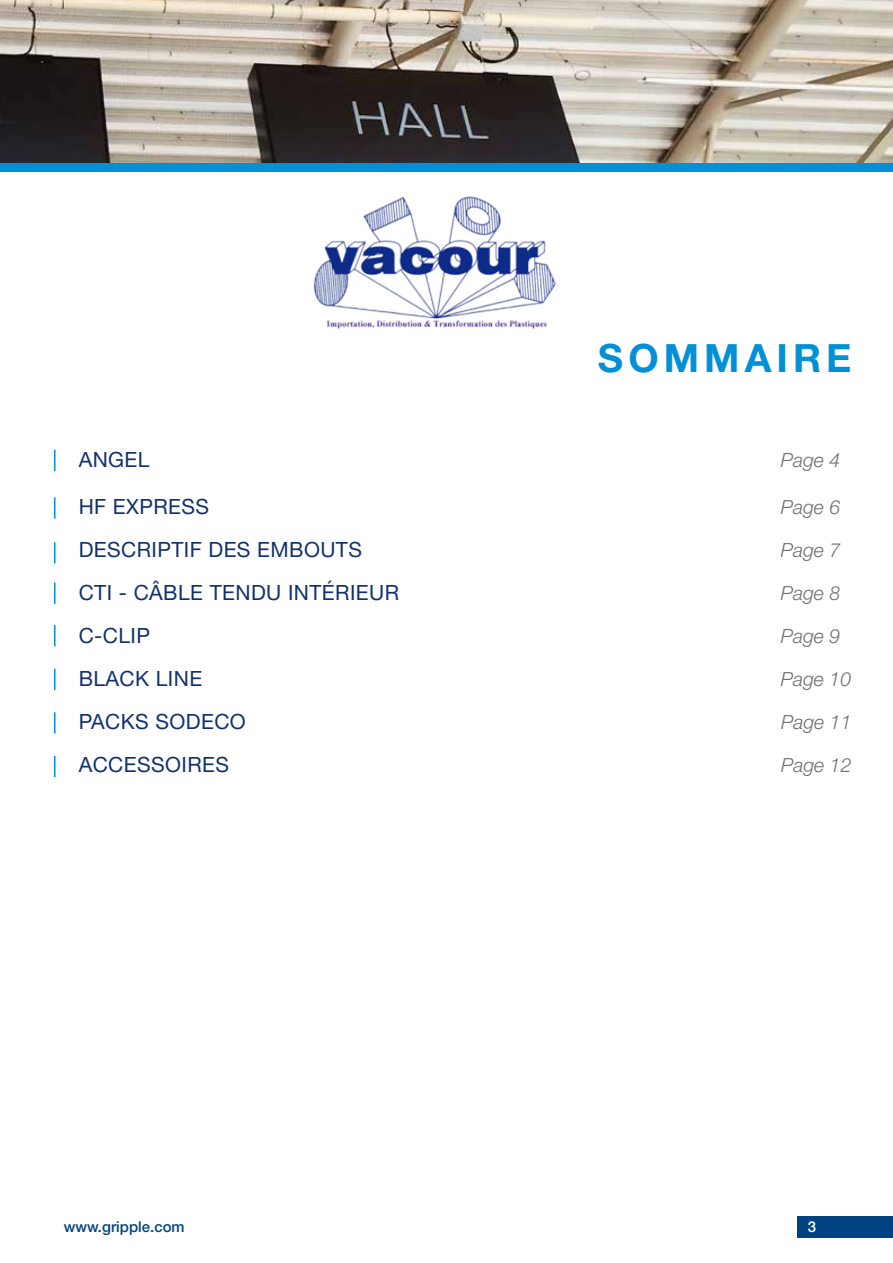
<style>
.page{position:relative;width:893px;height:1263px;background:#fff}
.page>*{position:absolute;margin:0;border:0;box-sizing:border-box;transform-origin:0 0}
.t1{font:700 39px "Helvetica Neue LT Pro";letter-spacing:.13em;color:#0090d7}
.t2{font:21px "Helvetica Neue LT Pro";letter-spacing:.02em;color:#12326e}
.t3{font:italic 300 19.5px "Helvetica Neue LT Pro";color:#706f6f}
.t4{font:500 15px "Helvetica Neue LT Pro";color:#004380}
.t5{font:500 15px "Helvetica Neue LT Pro";color:#fff}
</style>
<div class="page">
<div style="left:797px;top:1216px;width:96px;height:21px;background:#004380"></div>
<img style="left:0;top:0;width:893px;height:164px">
<div style="left:0;top:164px;width:893px;height:8px;background:#0090d7"></div>
<hr style="left:54px;top:450px;width:2px;height:21px;background:#0090d7">
<hr style="left:54px;top:497px;width:2px;height:22px;background:#0090d7">
<hr style="left:54px;top:542px;width:2px;height:21px;background:#0090d7">
<hr style="left:54px;top:583px;width:2px;height:21px;background:#0090d7">
<hr style="left:54px;top:625px;width:2px;height:21px;background:#0090d7">
<hr style="left:54px;top:669px;width:2px;height:21px;background:#0090d7">
<hr style="left:54px;top:712px;width:2px;height:21px;background:#0090d7">
<hr style="left:54px;top:756px;width:2px;height:21px;background:#0090d7">
<img style="left:313px;top:196px;width:244px;height:133px">
<h1 class="t1" style="left:598px;top:334px;width:255px">SOMMAIRE</h1>
<p class="t2" style="left:79px;top:446px;width:72px">ANGEL</p>
<p class="t3" style="left:781px;top:448px;width:61px">Page 4</p>
<p class="t2" style="left:79px;top:494px;width:132px">HF EXPRESS</p>
<p class="t3" style="left:781px;top:495px;width:61px">Page 6</p>
<p class="t2" style="left:79px;top:537px;width:285px">DESCRIPTIF DES EMBOUTS</p>
<p class="t3" style="left:781px;top:538px;width:61px">Page 7</p>
<p class="t2" style="left:79px;top:580px;width:322px">CTI - CÂBLE TENDU INTÉRIEUR</p>
<p class="t3" style="left:781px;top:581px;width:61px">Page 8</p>
<p class="t2" style="left:79px;top:623px;width:73px">C-CLIP</p>
<p class="t3" style="left:781px;top:624px;width:61px">Page 9</p>
<p class="t2" style="left:79px;top:666px;width:125px">BLACK LINE</p>
<p class="t3" style="left:781px;top:667px;width:72px">Page 10</p>
<p class="t2" style="left:79px;top:709px;width:169px">PACKS SODECO</p>
<p class="t3" style="left:781px;top:710px;width:72px">Page 11</p>
<p class="t2" style="left:79px;top:752px;width:152px">ACCESSOIRES</p>
<p class="t3" style="left:781px;top:753px;width:72px">Page 12</p>
<p class="t4" style="left:64px;top:1218px;width:122px">www.gripple.com</p>
<p class="t5" style="left:808px;top:1218px;width:10px">3</p>
</div>
